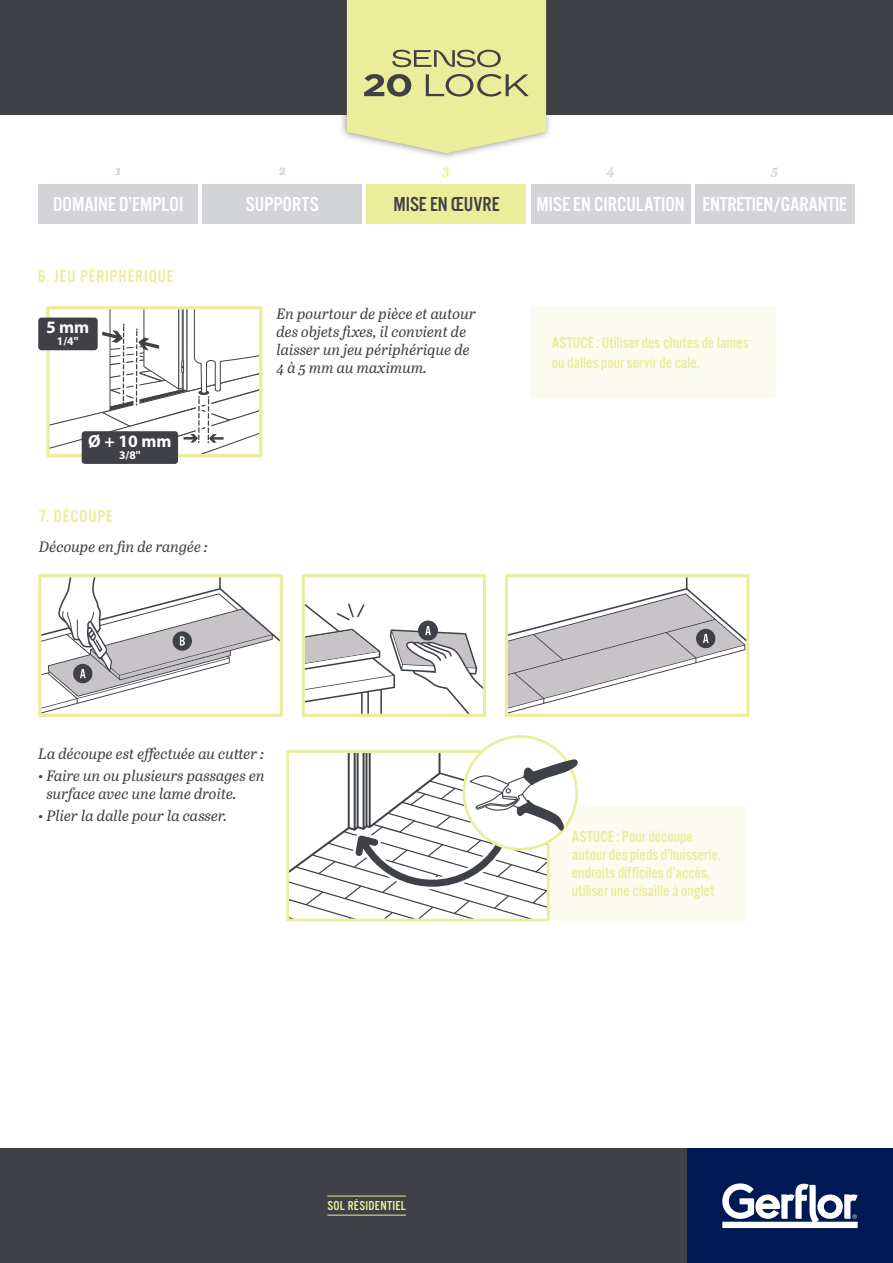
<style>
.page{position:relative;width:893px;height:1263px;background:#fff}
.page>*{position:absolute;margin:0;border:0;box-sizing:border-box;transform-origin:0 0}
.t1{font:21px "Alternate Got No 3 D";color:#fff}
.t2{font:21px "Alternate Got No 3 D";color:#404146}
.t3{font:18px "Alternate Got No 3 D";letter-spacing:.05em;color:#eaed99}
.t4{font:700 17.55px "Myriad Pro";color:#fff}
.t5{font:16.5px/18px "Alternate Got No 3 D";color:#eaed99}
.t6{font:italic 15px/18px "Abril Text";color:#404146}
.t7{font:13.5px "Alternate Got No 3 D";letter-spacing:.025em;color:#eaed99}
.t8{font:italic 700 13.5px "Abril Text";color:#d3d4d8}
.t9{font:italic 700 13.5px "Abril Text";color:#eaed99}
.t10{font:700 11.7px "Myriad Pro";color:#fff}
</style>
<div class="page">
<div style="left:0;top:0;width:893px;height:115px;background:#404146"></div>
<div style="left:0;top:1148px;width:893px;height:115px;background:#404146"></div>
<div style="left:38px;top:184px;width:160px;height:40px;background:#d3d4d8"></div>
<div style="left:202px;top:184px;width:160px;height:40px;background:#d3d4d8"></div>
<div style="left:367px;top:184px;width:159px;height:40px;background:#eaed99"></div>
<div style="left:531px;top:184px;width:160px;height:40px;background:#d3d4d8"></div>
<div style="left:695px;top:184px;width:160px;height:40px;background:#d3d4d8"></div>
<div style="left:687px;top:1148px;width:206px;height:115px;background:#001954"></div>
<svg style="left:722px;top:1183px;width:136px;height:45px"></svg>
<hr style="left:327px;top:1215px;width:79px;height:1px;background:#eaed99">
<hr style="left:327px;top:1196px;width:79px;height:1px;background:#eaed99">
<div style="left:339px;top:0;width:213px;height:161px;background:#404146;opacity:.5"></div>
<svg style="left:347px;top:0;width:199px;height:153px;background:#e0e299"></svg>
<div style="left:46px;top:306px;width:216px;height:151px;border:3px solid #eaed99"></div>
<div style="left:38px;top:318px;width:60px;height:32px;background:#404146;border-radius:3px"></div>
<div style="left:82px;top:431px;width:96px;height:33px;background:#404146;border-radius:3px"></div>
<svg style="left:49px;top:308px;width:211px;height:148px"></svg>
<div style="left:531px;top:306px;width:245px;height:93px;background:#fbfcef;border-radius:2px"></div>
<svg style="left:505px;top:574px;width:244px;height:143px"></svg>
<svg style="left:38px;top:574px;width:245px;height:143px"></svg>
<svg style="left:302px;top:574px;width:184px;height:143px"></svg>
<div style="left:546px;top:805px;width:200px;height:116px;background:#fbfcef;border-radius:2px"></div>
<svg style="left:286px;top:735px;width:292px;height:186px"></svg>
<p class="t8" style="left:115px;top:160px;width:8px">1</p>
<p class="t8" style="left:279px;top:160px;width:9px">2</p>
<p class="t9" style="left:443px;top:160px;width:9px">3</p>
<p class="t8" style="left:607px;top:160px;width:9px">4</p>
<p class="t8" style="left:771px;top:160px;width:8px">5</p>
<h1 class="t1" style="left:53px;top:193px;width:132px">DOMAINE D’EMPLOI</h1>
<h1 class="t1" style="left:246px;top:193px;width:74px">SUPPORTS</h1>
<h1 class="t2" style="left:393px;top:193px;width:108px">MISE EN ŒUVRE</h1>
<h1 class="t1" style="left:536px;top:193px;width:312px">MISE EN CIRCULATION ENTRETIEN/GARANTIE</h1>
<p class="t3" style="left:38px;top:267px;width:137px">6. JEU PÉRIPHÉRIQUE</p>
<p class="t4" style="left:46px;top:317px;width:45px">5 mm</p>
<p class="t10" style="left:57px;top:334px;width:23px">1/4''</p>
<p class="t4" style="left:88px;top:431px;width:85px">Ø + 10 mm</p>
<p class="t10" style="left:119px;top:448px;width:23px">3/8''</p>
<p class="t3" style="left:39px;top:506px;width:76px">7. DÉCOUPE</p>
<p class="t6" style="left:39px;top:537px;width:170px">Découpe en fin de rangée :</p>
<p class="t6" style="left:276px;top:303px;width:201px">En pourtour de pièce et autour des objets fixes, il convient de laisser un jeu périphérique de<br>4 à 5 mm au maximum.</p>
<p class="t6" style="left:38px;top:744px;width:227px">La découpe est effectuée au cutter :</p>
<p class="t6" style="left:46px;top:766px;width:220px;text-indent:-8px">• Faire un ou plusieurs passages en surface avec une lame droite.</p>
<p class="t6" style="left:38px;top:806px;width:190px">• Plier la dalle pour la casser.</p>
<p class="t5" style="left:552px;top:333px;width:198px;line-height:19.8px">ASTUCE : Utiliser des chutes de lames ou dalles pour servir de cale.</p>
<p class="t5" style="left:572px;top:827px;width:151px">ASTUCE : Pour découpe autour des pieds d’huisserie, endroits difficiles d’accès, utiliser une cisaille à onglet</p>
<p class="t7" style="left:327px;top:1199px;width:80px">SOL RÉSIDENTIEL</p>
</div>
